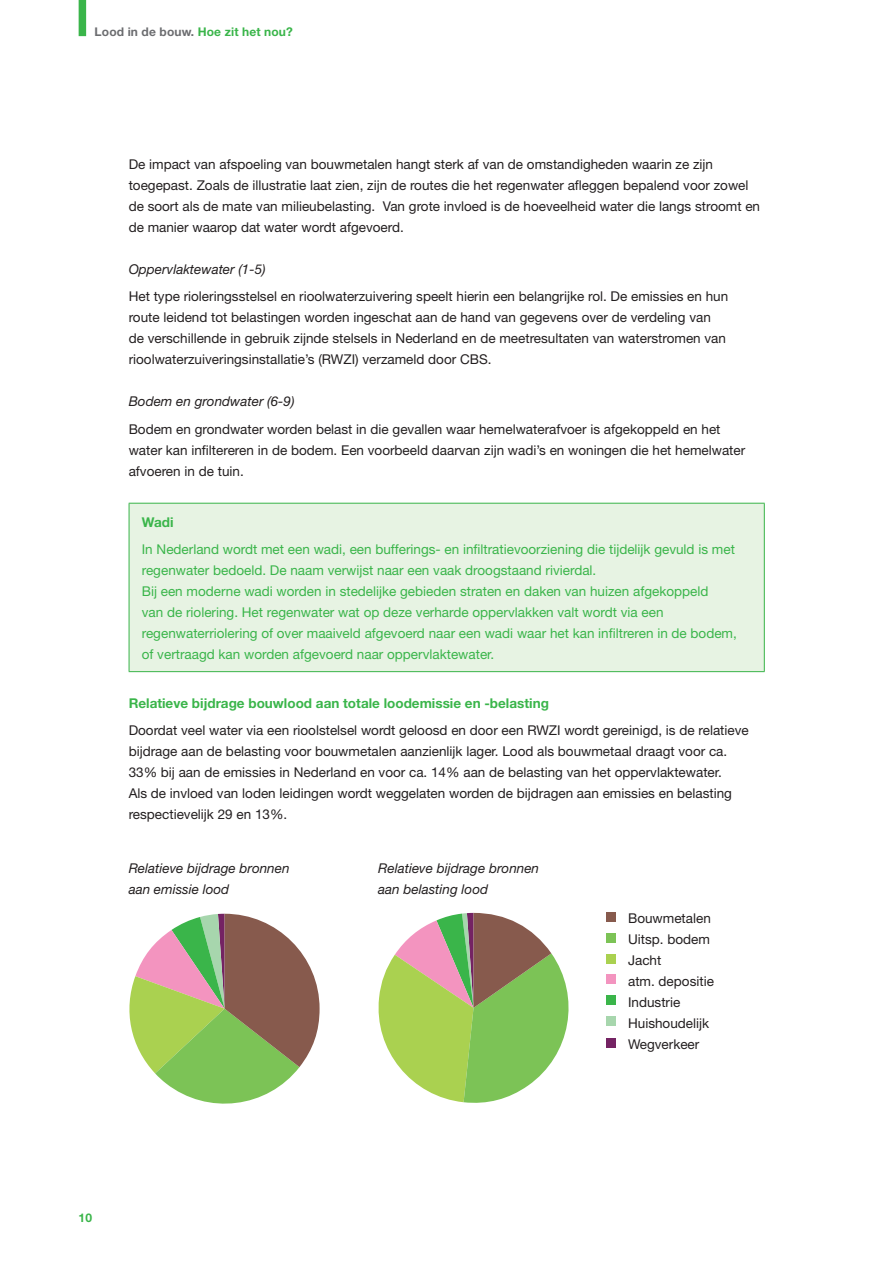
<style>
.page{position:relative;width:895px;height:1265px;background:#fff}
.page>*{position:absolute;margin:0;border:0;box-sizing:border-box;transform-origin:0 0}
.t1{font:13.5px/21px "Helvetica Neue";color:#231f20}
.t2{font:13.5px/21px "Helvetica Neue";color:#3ab54a}
.t3{font:italic 13.5px "Helvetica Neue";color:#231f20}
.t4{font:700 13.5px "Helvetica Neue";color:#3ab54a}
.t5{font:italic 12.75px "Helvetica Neue";color:#231f20;scale:1.1 1}
.t6{font:700 12px "Helvetica Neue";letter-spacing:.01em;color:#6c6d70}
.t7{font:700 12px "Helvetica Neue";color:#3ab54a}
.s1{color:#3ab54a}
</style>
<div class="page">
<div style="left:79px;top:0;width:7px;height:36px;background:#3ab54a"></div>
<div style="left:129px;top:503px;width:635px;height:169px;background:#e7f3e3"></div>
<hr style="left:129px;top:503px;width:635px;height:1px;background:#3ab54a">
<hr style="left:129px;top:504px;width:1px;height:167px;background:#3ab54a">
<hr style="left:764px;top:504px;width:1px;height:167px;background:#3ab54a">
<hr style="left:129px;top:671px;width:635px;height:1px;background:#3ab54a">
<svg style="left:129px;top:914px;width:190px;height:190px"></svg>
<div style="left:606px;top:912px;width:9px;height:9px;background:#875a4d"></div>
<div style="left:606px;top:934px;width:9px;height:9px;background:#7cc356"></div>
<div style="left:606px;top:955px;width:9px;height:9px;background:#aad150"></div>
<div style="left:606px;top:975px;width:9px;height:9px;background:#f394bf"></div>
<div style="left:606px;top:996px;width:9px;height:9px;background:#3ab54a"></div>
<div style="left:606px;top:1017px;width:9px;height:9px;background:#a7d6ad"></div>
<div style="left:606px;top:1038px;width:9px;height:9px;background:#742363"></div>
<svg style="left:378px;top:913px;width:191px;height:190px"></svg>
<p class="t6" style="left:95px;top:24px;width:200px">Lood in de bouw. <span class="s1">Hoe zit het nou?</span></p>
<p class="t1" style="left:129px;top:154px;width:633px">De impact van afspoeling van bouwmetalen hangt sterk af van de omstandigheden waarin ze zijn toegepast. Zoals de illustratie laat zien, zijn de routes die het regenwater afleggen bepalend voor zowel de soort als de mate van milieubelasting. Van grote invloed is de hoeveelheid water die langs stroomt en de manier waarop dat water wordt afgevoerd.</p>
<p class="t3" style="left:129px;top:261px;width:138px">Oppervlaktewater (1-5)</p>
<p class="t1" style="left:129px;top:286px;width:601px">Het type rioleringsstelsel en rioolwaterzuivering speelt hierin een belangrijke rol. De emissies en hun route leidend tot belastingen worden ingeschat aan de hand van gegevens over de verdeling van de verschillende in gebruik zijnde stelsels in Nederland en de meetresultaten van waterstromen van rioolwaterzuiveringsinstallatie’s (RWZI) verzameld door CBS.</p>
<p class="t3" style="left:129px;top:394px;width:167px">Bodem en grondwater (6-9)</p>
<p class="t1" style="left:129px;top:418px;width:618px">Bodem en grondwater worden belast in die gevallen waar hemelwaterafvoer is afgekoppeld en het water kan infiltereren in de bodem. Een voorbeeld daarvan zijn wadi’s en woningen die het hemelwater afvoeren in de tuin.</p>
<p class="t4" style="left:142px;top:513px;width:33px">Wadi</p>
<p class="t2" style="left:142px;top:538px;width:596px">In Nederland wordt met een wadi, een bufferings- en infiltratievoorziening die tijdelijk gevuld is met regenwater bedoeld. De naam verwijst naar een vaak droogstaand rivierdal.<br>Bij een moderne wadi worden in stedelijke gebieden straten en daken van huizen afgekoppeld<br>van de riolering. Het regenwater wat op deze verharde oppervlakken valt wordt via een regenwaterriolering of over maaiveld afgevoerd naar een wadi waar het kan infiltreren in de bodem, of vertraagd kan worden afgevoerd naar oppervlaktewater.</p>
<p class="t4" style="left:129px;top:695px;width:422px">Relatieve bijdrage bouwlood aan totale loodemissie en -belasting</p>
<p class="t1" style="left:129px;top:720px;width:621px">Doordat veel water via een rioolstelsel wordt geloosd en door een RWZI wordt gereinigd, is de relatieve bijdrage aan de belasting voor bouwmetalen aanzienlijk lager. Lood als bouwmetaal draagt voor ca.<br>33% bij aan de emissies in Nederland en voor ca. 14% aan de belasting van het oppervlaktewater.<br>Als de invloed van loden leidingen wordt weggelaten worden de bijdragen aan emissies en belasting respectievelijk 29 en 13%.</p>
<p class="t3" style="left:129px;top:860px;width:162px">Relatieve bijdrage bronnen</p>
<p class="t3" style="left:378px;top:860px;width:162px">Relatieve bijdrage bronnen</p>
<p class="t7" style="left:79px;top:1211px;width:15px">10</p>
<p class="t5" style="left:379px;top:890px;width:105px">aan belasting lood</p>
<p class="t1" style="left:628px;top:907px;width:87px">Bouwmetalen<br>Uitsp. bodem<br>Jacht<br>atm. depositie<br>Industrie<br>Huishoudelijk<br>Wegverkeer</p>
</div>
